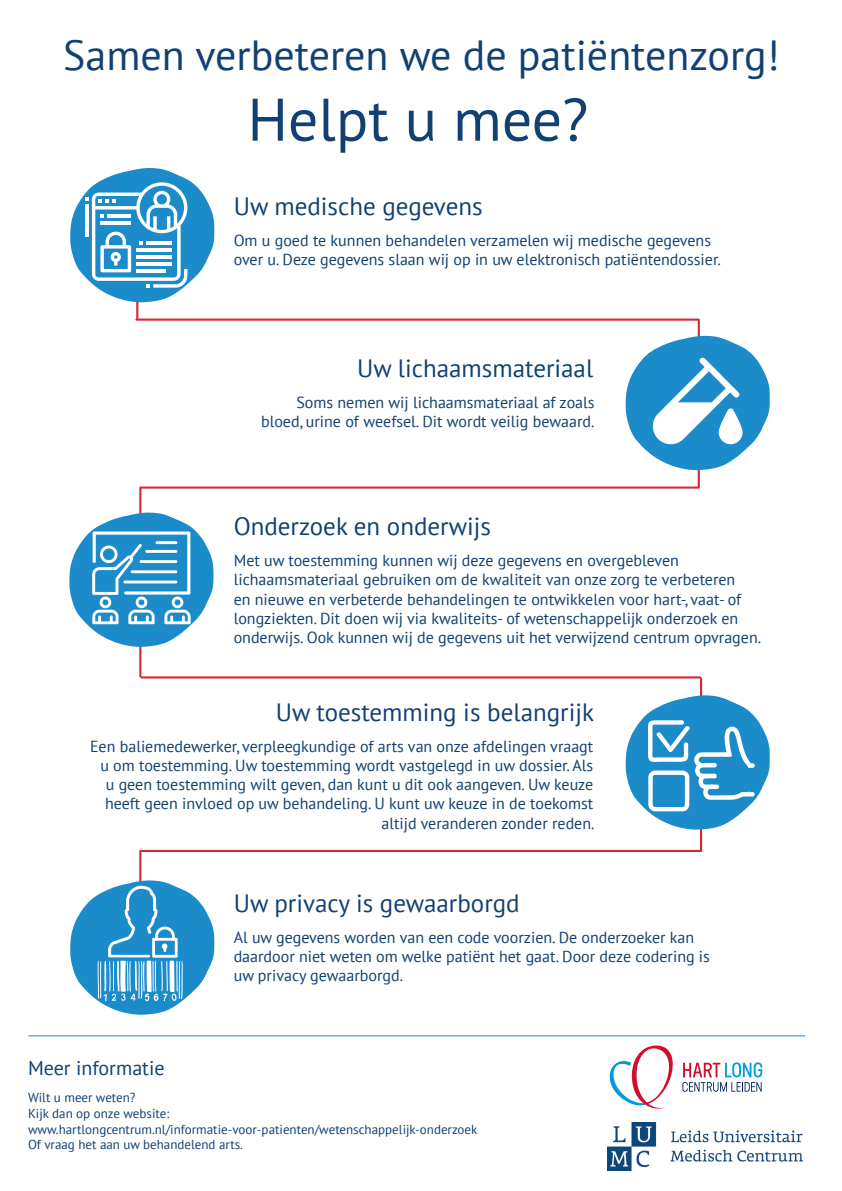
<style>
.page{position:relative;width:842px;height:1191px;background:#fff}
.page>*{position:absolute;margin:0;border:0;box-sizing:border-box;transform-origin:0 0}
.t1{font:60px "PT Sans";color:#114072}
.t2{font:42px "PT Sans";color:#114072}
.t3{font:25px "PT Sans";color:#114072}
.t4{font:20px "PT Sans";color:#114072}
.t5{font:16px/19.2px "PT Sans";color:#114072}
.t6{font:13px "PT Sans";color:#114072}
</style>
<div class="page">
<hr style="left:139px;top:851px;width:2px;height:129px;background:#d52837">
<hr style="left:700px;top:678px;width:2px;height:173px;background:#d52837">
<hr style="left:139px;top:488px;width:2px;height:188px;background:#d52837">
<hr style="left:698px;top:319px;width:2px;height:167px;background:#d52837">
<hr style="left:136px;top:252px;width:2px;height:66px;background:#d52837">
<svg style="left:70px;top:168px;width:144px;height:134px"></svg>
<hr style="left:85px;top:204px;width:3px;height:33px;background:#fff">
<svg style="left:626px;top:336px;width:144px;height:134px"></svg>
<svg style="left:69px;top:512px;width:145px;height:135px"></svg>
<svg style="left:626px;top:695px;width:144px;height:134px"></svg>
<svg style="left:70px;top:880px;width:144px;height:134px"></svg>
<hr style="left:140px;top:486px;width:559px;height:2px;background:#d52837">
<hr style="left:141px;top:676px;width:559px;height:2px;background:#d52837">
<hr style="left:141px;top:850px;width:559px;height:2px;background:#d52837">
<hr style="left:136px;top:318px;width:562px;height:3px;background:#d52837">
<hr style="left:29px;top:1035px;width:776px;height:1px;background:#1c8bca">
<img style="left:607px;top:1122px;width:196px;height:48px">
<svg style="left:610px;top:1045px;width:63px;height:63px"></svg>
<svg style="left:682px;top:1062px;width:80px;height:29px"></svg>
<p class="t2" style="left:63px;top:28px;width:718px">Samen verbeteren we de patiëntenzorg!</p>
<p class="t1" style="left:248px;top:81px;width:342px">Helpt u mee?</p>
<p class="t3" style="left:234px;top:190px;width:250px">Uw medische gegevens</p>
<p class="t5" style="left:234px;top:230px;width:489px">Om u goed te kunnen behandelen verzamelen wij medische gegevens over u. Deze gegevens slaan wij op in uw elektronisch patiëntendossier.</p>
<p class="t3" style="left:357px;top:352px;width:238px">Uw lichaamsmateriaal</p>
<p class="t5" style="left:261px;top:392px;width:335px;text-align:right">Soms nemen wij lichaamsmateriaal af zoals bloed, urine of weefsel. Dit wordt veilig bewaard.</p>
<p class="t3" style="left:234px;top:510px;width:259px">Onderzoek en onderwijs</p>
<p class="t5" style="left:234px;top:550px;width:529px">Met uw toestemming kunnen wij deze gegevens en overgebleven lichaamsmateriaal gebruiken om de kwaliteit van onze zorg te verbeteren<br>en nieuwe en verbeterde behandelingen te ontwikkelen voor hart-, vaat- of longziekten. Dit doen wij via kwaliteits- of wetenschappelijk onderzoek en onderwijs. Ook kunnen wij de gegevens uit het verwijzend centrum opvragen.</p>
<p class="t3" style="left:276px;top:695px;width:320px">Uw toestemming is belangrijk</p>
<p class="t5" style="left:90px;top:736px;width:506px;text-align:right">Een baliemedewerker, verpleegkundige of arts van onze afdelingen vraagt u om toestemming. Uw toestemming wordt vastgelegd in uw dossier. Als u geen toestemming wilt geven, dan kunt u dit ook aangeven. Uw keuze heeft geen invloed op uw behandeling. U kunt uw keuze in de toekomst altijd veranderen zonder reden.</p>
<p class="t3" style="left:234px;top:887px;width:288px">Uw privacy is gewaarborgd</p>
<p class="t5" style="left:234px;top:927px;width:478px">Al uw gegevens worden van een code voorzien. De onderzoeker kan daardoor niet weten om welke patiënt het gaat. Door deze codering is uw privacy gewaarborgd.</p>
<p class="t4" style="left:28px;top:1054px;width:138px">Meer informatie</p>
<p class="t6" style="left:28px;top:1089px;width:109px">Wilt u meer weten?</p>
<p class="t6" style="left:28px;top:1105px;width:143px">Kijk dan op onze website:</p>
<p class="t6" style="left:28px;top:1120px;width:451px">www.hartlongcentrum.nl/informatie-voor-patienten/wetenschappelijk-onderzoek</p>
<p class="t6" style="left:28px;top:1136px;width:216px">Of vraag het aan uw behandelend arts.</p>
</div>
